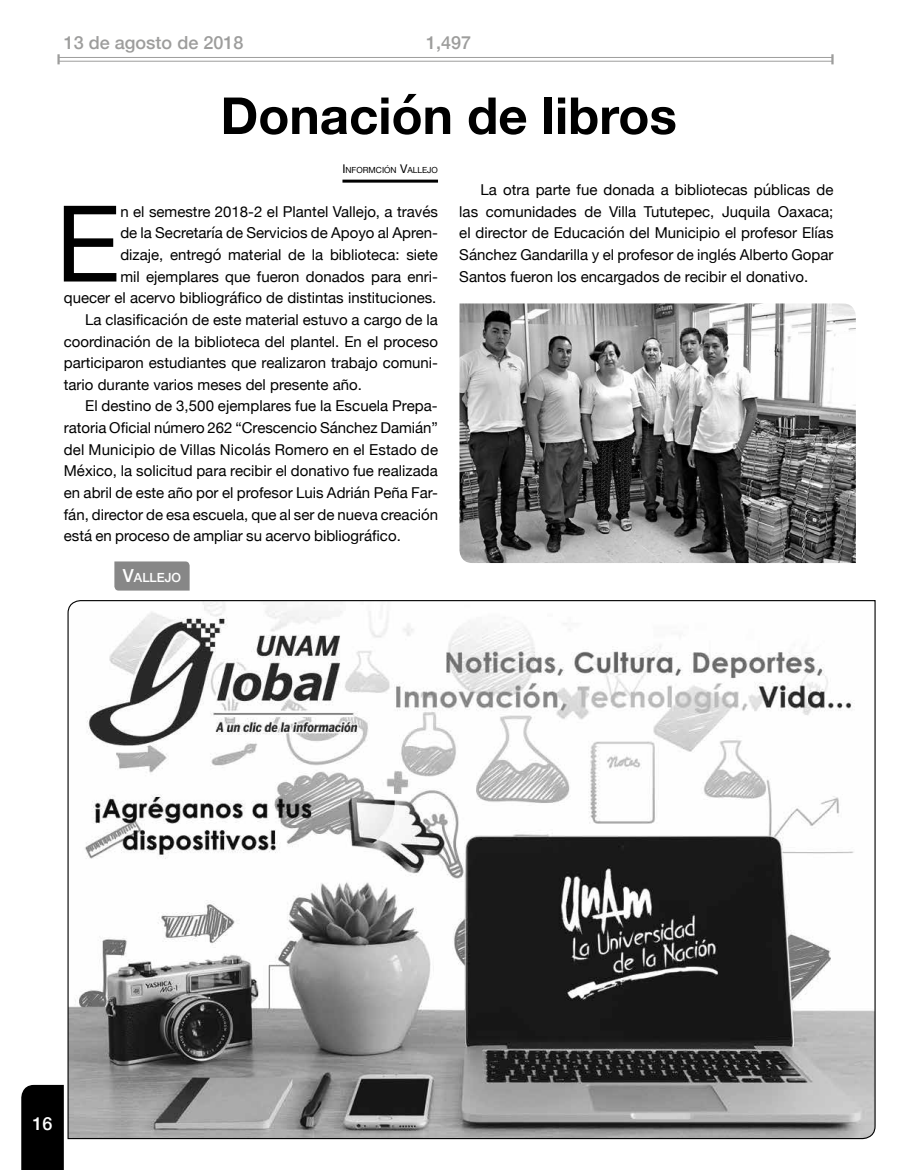
<style>
.page{position:relative;width:915px;height:1170px;background:#fff}
.page>*{position:absolute;margin:0;border:0;box-sizing:border-box;transform-origin:0 0}
.t1{font:105.9px "Helvetica Neue";color:#000}
.t2{font:700 51px "Helvetica Neue";color:#000}
.t3{font:500 18px "Helvetica Neue";color:#9d9d9c}
.t4{font:500 18px "Helvetica Neue";color:#fff}
.t5{font:15px/21.6px "Helvetica Neue";color:#000;text-align:justify}
.t6{font:500 12.6px "Helvetica Neue";color:#fff}
.t7{font:8.4px "Helvetica Neue";color:#000}
.s1{font-size:12px}
.s2{font-size:18px}
</style>
<div class="page">
<div style="left:21px;top:1084px;width:43px;height:85px;background:#000"></div>
<hr style="left:59px;top:57px;width:773px;height:1px;background:#9d9d9c">
<hr style="left:59px;top:61px;width:773px;height:1px;background:#9d9d9c">
<svg style="left:831px;top:54px;width:2px;height:10px"></svg>
<svg style="left:57px;top:54px;width:3px;height:10px"></svg>
<div style="left:114px;top:561px;width:75px;height:29px;background:#878787"></div>
<hr style="left:342px;top:180px;width:96px;height:3px;background:#000">
<img style="left:459px;top:303px;width:396px;height:260px">
<svg style="left:67px;top:600px;width:808px;height:539px"></svg>
<p class="t3" style="left:64px;top:28px;width:181px">13 de agosto de 2018</p>
<p class="t3" style="left:426px;top:28px;width:47px">1,497</p>
<h2 class="t2" style="left:220px;top:76px;width:458px">Donación de libros</h2>
<p class="t7" style="left:342px;top:164px;width:97px"><span class="s1">I</span> NFORMCIÓN <span class="s1">V</span>ALLEJO</p>
<h1 class="t1" style="left:56px;top:167px;width:66px">E</h1>
<p class="t5" style="left:120px;top:201px;width:319px">n el semestre 2018-2 el Plantel Vallejo, a través</p>
<p class="t5" style="left:120px;top:223px;width:319px">de la Secretaría de Servicios de Apoyo al Apren-</p>
<p class="t5" style="left:120px;top:244px;width:319px">dizaje, entregó material de la biblioteca: siete</p>
<p class="t5" style="left:120px;top:266px;width:319px">mil ejemplares que fueron donados para enri-</p>
<p class="t5" style="left:64px;top:288px;width:374px">quecer el acervo bibliográfico de distintas instituciones.</p>
<p class="t5" style="left:85px;top:309px;width:354px">La clasificación de este material estuvo a cargo de la</p>
<p class="t5" style="left:64px;top:331px;width:375px">coordinación de la biblioteca del plantel. En el proceso</p>
<p class="t5" style="left:64px;top:353px;width:375px">participaron estudiantes que realizaron trabajo comuni-</p>
<p class="t5" style="left:64px;top:374px;width:299px">tario durante varios meses del presente año.</p>
<p class="t5" style="left:85px;top:396px;width:354px">El destino de 3,500 ejemplares fue la Escuela Prepa-</p>
<p class="t5" style="left:64px;top:418px;width:375px">ratoria Oficial número 262 “Crescencio Sánchez Damián”</p>
<p class="t5" style="left:64px;top:439px;width:375px">del Municipio de Villas Nicolás Romero en el Estado de</p>
<p class="t5" style="left:64px;top:461px;width:375px">México, la solicitud para recibir el donativo fue realizada</p>
<p class="t5" style="left:64px;top:483px;width:375px">en abril de este año por el profesor Luis Adrián Peña Far-</p>
<p class="t5" style="left:64px;top:504px;width:375px">fán, director de esa escuela, que al ser de nueva creación</p>
<p class="t5" style="left:64px;top:526px;width:338px">está en proceso de ampliar su acervo bibliográfico.</p>
<p class="t6" style="left:123px;top:567px;width:60px"><span class="s2">V</span>ALLEJO</p>
<p class="t5" style="left:459px;top:180px;width:375px;text-indent:21px">La otra parte fue donada a bibliotecas públicas de las comunidades de Villa Tututepec, Juquila Oaxaca; el director de Educación del Municipio el profesor Elías Sánchez Gandarilla y el profesor de inglés Alberto Gopar Santos fueron los encargados de recibir el donativo.</p>
<p class="t4" style="left:33px;top:1108px;width:22px">16</p>
</div>
